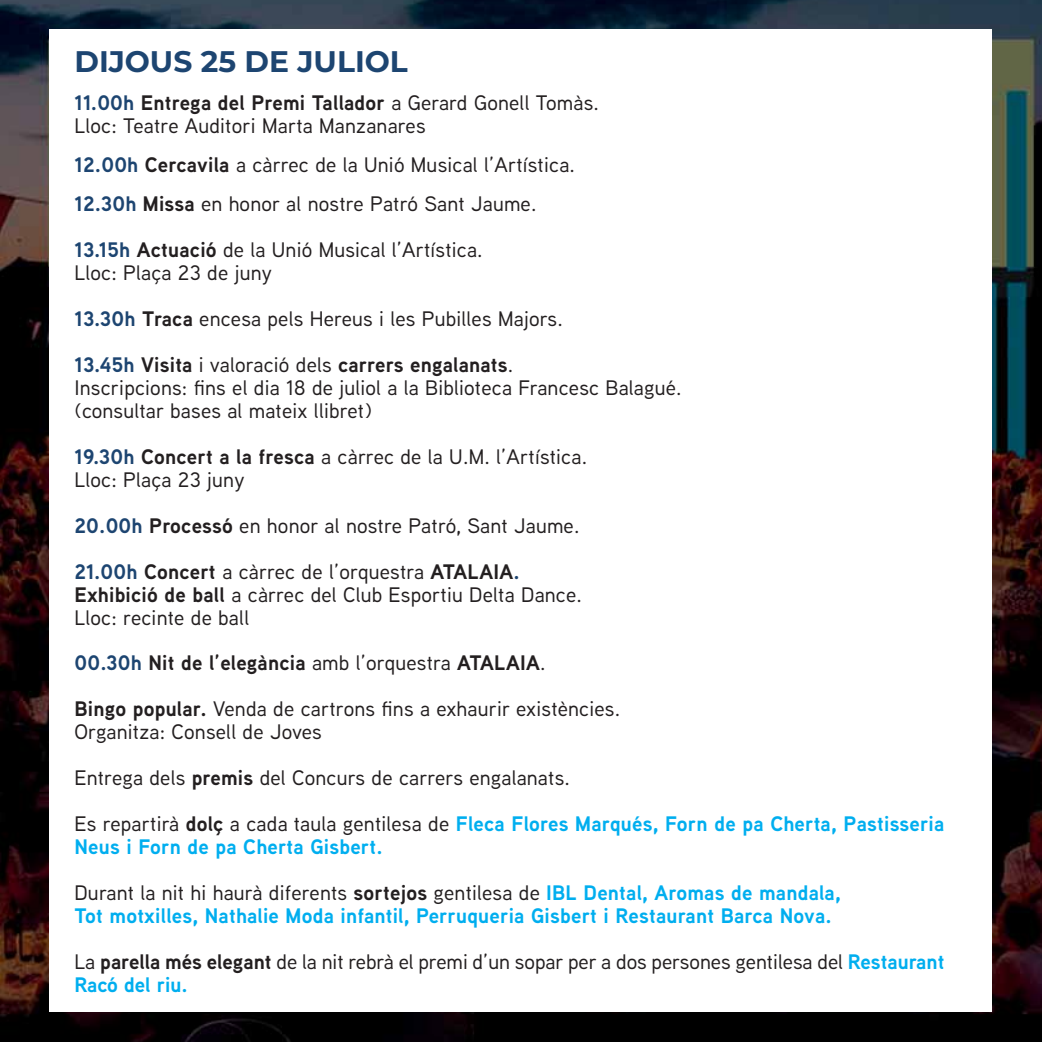
<style>
.page{position:relative;width:1042px;height:1042px;background:#fff}
.page>*{position:absolute;margin:0;border:0;box-sizing:border-box;transform-origin:0 0}
.t1{font:100 29.75px "Montserrat";color:#1d4571}
.t2{font:500 21px/22.9px "Aaux Next";letter-spacing:.01em;color:#231f20}
.t3{font:700 21px/46px "Aaux Next";letter-spacing:.01em;color:#00aeef}
.s1{font-weight:700;color:#1d4571}
.s2{font-weight:700}
.s3{font-weight:700;color:#00aeef}
.s4{font-weight:500;color:#231f20}
.s5{color:#231f20}
</style>
<div class="page">
<img style="left:0;top:0;width:1042px;height:1042px">
<div style="left:50px;top:30px;width:942px;height:982px;background:#fff"></div>
<h1 class="t1" style="left:74px;top:50px;width:335px">DIJOUS 25 DE JULIOL</h1>
<p class="t2" style="left:74px;top:93px;width:526px"><span class="s1">11.00h</span> <span class="s2">Entrega del Premi Tallador</span> a Gerard Gonell Tomàs.<br>Lloc: Teatre Auditori Marta Manzanares</p>
<p class="t2" style="left:74px;top:147px;width:502px;line-height:39px"><span class="s1">12.00h</span> <span class="s2">Cercavila</span> a càrrec de la Unió Musical l’Artística.<br><span class="s1">12.30h</span> <span class="s2">Missa</span> en honor al nostre Patró Sant Jaume.</p>
<p class="t2" style="left:74px;top:240px;width:410px"><span class="s1">13.15h</span> <span class="s2">Actuació</span> de la Unió Musical l’Artística.<br>Lloc: Plaça 23 de juny</p>
<p class="t2" style="left:74px;top:297px;width:490px;line-height:46px"><span class="s1">13.30h</span> <span class="s2">Traca</span> encesa pels Hereus i les Pubilles Majors.<br><span class="s1">13.45h</span> <span class="s2">Visita</span> i valoració dels <span class="s2">carrers engalanats</span>.</p>
<p class="t2" style="left:74px;top:378px;width:609px">Inscripcions: fins el dia 18 de juliol a la Biblioteca Francesc Balagué. (consultar bases al mateix llibret)</p>
<p class="t2" style="left:74px;top:447px;width:514px"><span class="s1">19.30h</span> <span class="s2">Concert a la fresca</span> a càrrec de la U.M. l’Artística.<br>Lloc: Plaça 23 juny</p>
<p class="t2" style="left:74px;top:504px;width:506px;line-height:46px"><span class="s1">20.00h</span> <span class="s2">Processó</span> en honor al nostre Patró, Sant Jaume.<br><span class="s1">21.00h</span> <span class="s2">Concert</span> a càrrec de l’orquestra <span class="s2">ATALAIA</span><span class="s1">.</span></p>
<p class="t2" style="left:74px;top:585px;width:509px"><span class="s2">Exhibició de ball</span> a càrrec del Club Esportiu Delta Dance.<br>Lloc: recinte de ball</p>
<p class="t2" style="left:74px;top:642px;width:547px;line-height:46px"><span class="s1">00.30h</span> <span class="s2">Nit de l’elegància</span> amb l’orquestra <span class="s2">ATALAIA</span>.<br><span class="s2">Bingo popular.</span> Venda de cartrons fins a exhaurir existències.</p>
<p class="t2" style="left:74px;top:711px;width:871px;line-height:46px">Organitza: Consell de Joves<br>Entrega dels <span class="s2">premis</span> del Concurs de carrers engalanats.<br>Es repartirà <span class="s2">dolç</span> a cada taula gentilesa de <span class="s3">Fleca Flores Marqués, Forn de pa Cherta, Pastisseria</span></p>
<p class="t3" style="left:74px;top:826px;width:768px">Neus i Forn de pa Cherta Gisbert.<br><span class="s4">Durant la nit hi haurà diferents</span> <span class="s5">sortejos</span> <span class="s4">gentilesa de</span> IBL Dental, Aromas de mandala,</p>
<p class="t3" style="left:74px;top:895px;width:871px">Tot motxilles, Nathalie Moda infantil, Perruqueria Gisbert i Restaurant Barca Nova.<br><span class="s4">La</span> <span class="s5">parella més elegant</span> <span class="s4">de la nit rebrà el premi d’un sopar per a dos persones gentilesa del</span> Restaurant</p>
<p class="t3" style="left:74px;top:964px;width:115px">Racó del riu.</p>
</div>
